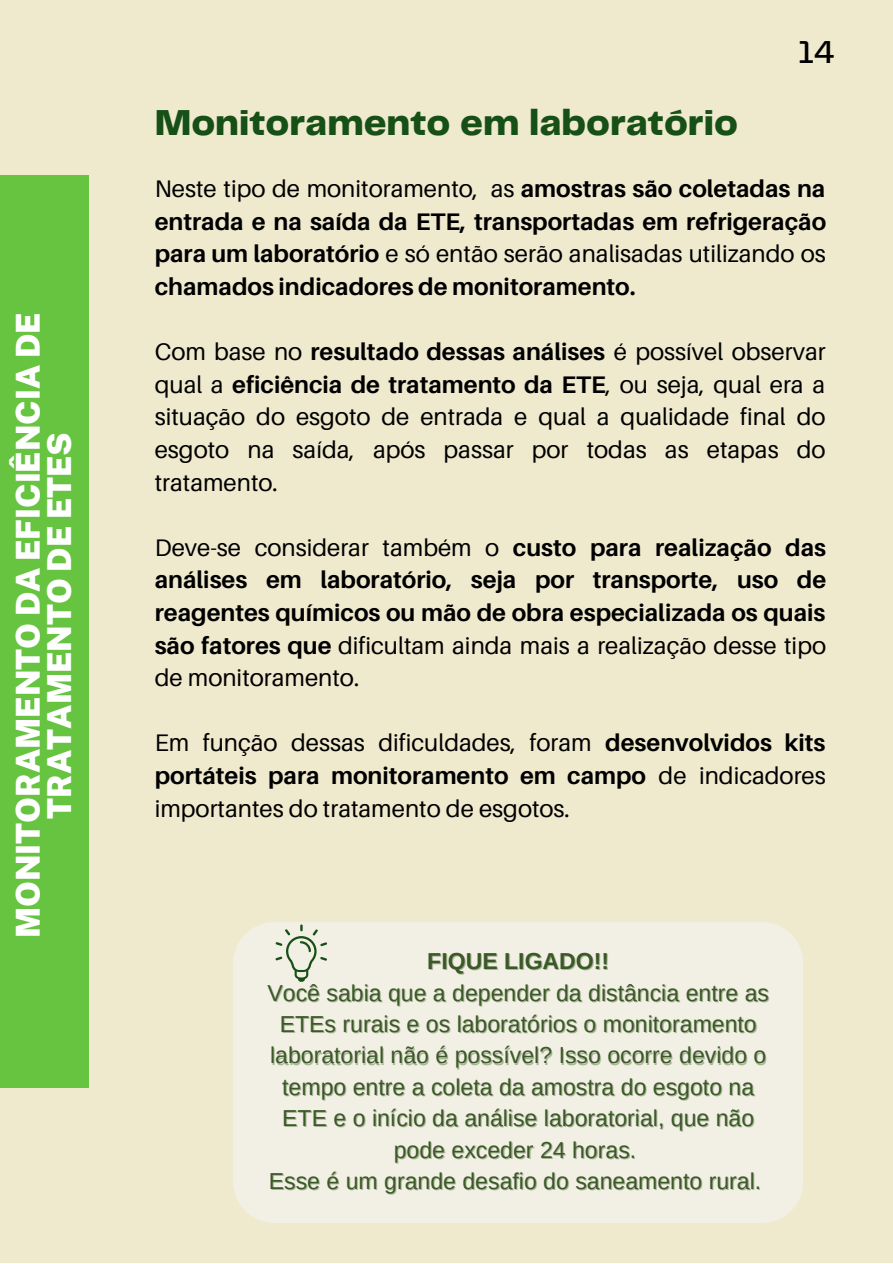
<style>
.page{position:relative;width:893px;height:1264px;background:#fff}
.page>*{position:absolute;margin:0;border:0;box-sizing:border-box;transform-origin:0 0}
.t1{font:800 37.5px "Telegraf";color:#165016}
.t2{font:900 33px/31.5px "Public Sans";color:#fff;text-align:center}
.t3{font:500 33px "Telegraf";color:#000}
.t4{font:700 24px/32.5px "Aileron";color:#000;text-align:justify}
.t5{font:24px/32.5px "Aileron";color:#000;text-align:justify}
.t6{font:23.1px/31.5px "Arimo";color:#3b5927;text-align:center}
.t7{font:700 23.1px "Arimo";color:#3b5927}
.s1{font-weight:400}
.s2{font-weight:700}
</style>
<div class="page">
<div style="left:0;top:0;width:892px;height:1262px;background:#efe9ce"></div>
<div style="left:0;top:175px;width:89px;height:912px;background:#66c440"></div>
<div style="left:233px;top:922px;width:569px;height:300px;background:#f2efe4"></div>
<svg style="left:275px;top:924px;width:52px;height:57px;background:#d2d8c6"></svg>
<h2 class="t2" style="left:12px;top:938px;width:627px;rotate:-90deg">MONITORAMENTO DA EFICIÊNCIA DE<br>TRATAMENTO DE ETES</h2>
<h1 class="t1" style="left:155px;top:107px;width:584px">Monitoramento em laboratório</h1>
<h2 class="t3" style="left:797px;top:38px;width:39px">14</h2>
<p class="t4" style="left:155px;top:172px;width:673px"><span class="s1">Neste tipo de monitoramento, as</span> amostras são coletadas na entrada e na saída da ETE, transportadas em refrigeração para um laboratório <span class="s1">e só então serão analisadas utilizando os </span>chamados indicadores de monitoramento.</p>
<p class="t5" style="left:155px;top:335px;width:672px">Com base no <span class="s2">resultado dessas análises</span> é possível observar qual a <span class="s2">eficiência de tratamento da ETE</span>, ou seja, qual era a situação do esgoto de entrada e qual a qualidade final do esgoto na saída, após passar por todas as etapas do tratamento.</p>
<p class="t4" style="left:155px;top:530px;width:673px"><span class="s1">Deve-se considerar também o</span> custo para realização das análises em laboratório, seja por transporte, uso de reagentes químicos ou mão de obra especializada os quais são fatores que <span class="s1">dificultam ainda mais a realização desse tipo de monitoramento.</span></p>
<p class="t5" style="left:155px;top:726px;width:672px">Em função dessas dificuldades, foram <span class="s2">desenvolvidos kits portáteis para monitoramento em campo</span> de indicadores importantes do tratamento de esgotos.</p>
<p class="t7" style="left:427px;top:948px;width:183px">FIQUE LIGADO!!</p>
<p class="t6" style="left:267px;top:976px;width:503px">Você sabia que a depender da distância entre as ETEs rurais e os laboratórios o monitoramento laboratorial não é possível? Isso ocorre devido o tempo entre a coleta da amostra do esgoto na ETE e o início da análise laboratorial, que não pode exceder 24 horas.<br>Esse é um grande desafio do saneamento rural.</p>
</div>
